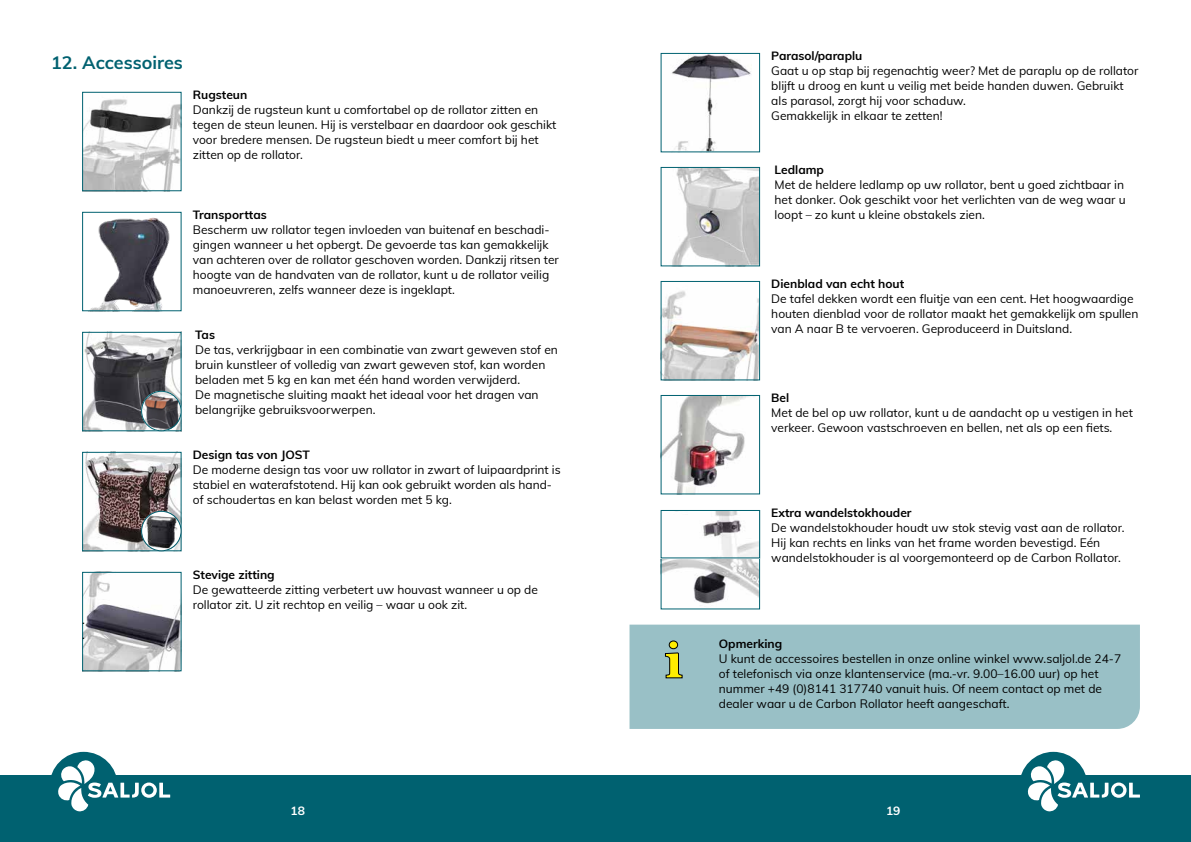
<style>
.page{position:relative;width:1191px;height:842px;background:#fff}
.page>*{position:absolute;margin:0;border:0;box-sizing:border-box;transform-origin:0 0}
.t1{font:700 18px "Muli";color:#006170}
.t2{font:12px/15px "Muli";color:#000}
.t3{font:700 12px "Muli";color:#000}
.t4{font:700 12px "Muli";color:#fff}
</style>
<div class="page">
<div style="left:0;top:774px;width:1191px;height:68px;background:#006170"></div>
<div style="left:50px;top:752px;width:68px;height:68px;background:#006170;border-radius:50%"></div>
<svg style="left:57px;top:760px;width:113px;height:52px"></svg>
<div style="left:1019px;top:752px;width:68px;height:68px;background:#006170;border-radius:50%"></div>
<svg style="left:1027px;top:760px;width:113px;height:52px"></svg>
<img style="left:84px;top:99px;width:95px;height:90px">
<div style="left:82px;top:92px;width:99px;height:99px;border:1px solid #006170"></div>
<img style="left:91px;top:217px;width:79px;height:92px">
<div style="left:82px;top:212px;width:99px;height:99px;border:1px solid #006170"></div>
<svg style="left:82px;top:332px;width:99px;height:99px"></svg>
<div style="left:141px;top:391px;width:40px;height:40px;border:1px solid #006170;border-radius:50%"></div>
<svg style="left:84px;top:454px;width:95px;height:95px"></svg>
<div style="left:82px;top:452px;width:99px;height:99px;border:1px solid #006170"></div>
<img style="left:141px;top:511px;width:40px;height:40px">
<div style="left:141px;top:511px;width:40px;height:40px;border:1px solid #006170;border-radius:50%"></div>
<img style="left:84px;top:574px;width:95px;height:95px">
<div style="left:82px;top:572px;width:99px;height:99px;border:1px solid #006170"></div>
<img style="left:672px;top:55px;width:79px;height:95px">
<div style="left:660px;top:53px;width:100px;height:99px;border:1px solid #006170"></div>
<svg style="left:672px;top:169px;width:86px;height:95px"></svg>
<div style="left:660px;top:167px;width:100px;height:99px;border:1px solid #006170"></div>
<img style="left:662px;top:291px;width:96px;height:87px">
<div style="left:660px;top:281px;width:100px;height:99px;border:1px solid #006170"></div>
<img style="left:662px;top:397px;width:84px;height:95px">
<div style="left:660px;top:395px;width:100px;height:99px;border:1px solid #006170"></div>
<img style="left:662px;top:558px;width:96px;height:46px">
<img style="left:703px;top:512px;width:55px;height:44px">
<div style="left:660px;top:510px;width:100px;height:48px;border:1px solid #006170"></div>
<div style="left:629px;top:625px;width:511px;height:104px;background:#99c0c6"></div>
<svg style="left:664px;top:640px;width:19px;height:39px"></svg>
<h1 class="t1" style="left:51px;top:49px;width:133px">12. Accessoires</h1>
<p class="t3" style="left:193px;top:86px;width:56px">Rugsteun</p>
<p class="t2" style="left:193px;top:102px;width:365px">Dankzij de rugsteun kunt u comfortabel op de rollator zitten en tegen de steun leunen. Hij is verstelbaar en daardoor ook geschikt voor bredere mensen. De rugsteun biedt u meer comfort bij het zitten op de rollator.</p>
<p class="t3" style="left:193px;top:206px;width:75px">Transporttas</p>
<p class="t2" style="left:193px;top:222px;width:367px">Bescherm uw rollator tegen invloeden van buitenaf en beschadi&shy;gingen wanneer u het opbergt. De gevoerde tas kan gemakkelijk van achteren over de rollator geschoven worden. Dankzij ritsen ter hoogte van de handvaten van de rollator, kunt u de rollator veilig manoeuvreren, zelfs wanneer deze is ingeklapt.</p>
<p class="t3" style="left:195px;top:326px;width:21px">Tas</p>
<p class="t2" style="left:195px;top:342px;width:364px">De tas, verkrijgbaar in een combinatie van zwart geweven stof en bruin kunstleer of volledig van zwart geweven stof, kan worden beladen met 5 kg en kan met één hand worden verwijderd.<br>De magnetische sluiting maakt het ideaal voor het dragen van belangrijke gebruiksvoorwerpen.</p>
<p class="t3" style="left:193px;top:446px;width:118px">Design tas von JOST</p>
<p class="t2" style="left:193px;top:462px;width:369px">De moderne design tas voor uw rollator in zwart of luipaardprint is stabiel en waterafstotend. Hij kan ook gebruikt worden als hand&shy;of schoudertas en kan belast worden met 5 kg.</p>
<p class="t2" style="left:82px;top:612px;width:4px">. .</p>
<p class="t3" style="left:193px;top:566px;width:83px">Stevige zitting</p>
<p class="t2" style="left:193px;top:582px;width:347px">De gewatteerde zitting verbetert uw houvast wanneer u op de rollator zit. U zit rechtop en veilig – waar u ook zit.</p>
<p class="t3" style="left:771px;top:47px;width:93px">Parasol/paraplu</p>
<p class="t2" style="left:771px;top:63px;width:369px">Gaat u op stap bij regenachtig weer? Met de paraplu op de rollator blijft u droog en kunt u veilig met beide handen duwen. Gebruikt als parasol, zorgt hij voor schaduw.<br>Gemakkelijk in elkaar te zetten!</p>
<p class="t3" style="left:774px;top:161px;width:51px">Ledlamp</p>
<p class="t2" style="left:774px;top:177px;width:352px">Met de heldere ledlamp op uw rollator, bent u goed zichtbaar in het donker. Ook geschikt voor het verlichten van de weg waar u loopt – zo kunt u kleine obstakels zien.</p>
<p class="t3" style="left:771px;top:275px;width:134px">Dienblad van echt hout</p>
<p class="t2" style="left:771px;top:291px;width:369px">De tafel dekken wordt een fluitje van een cent. Het hoogwaardige houten dienblad voor de rollator maakt het gemakkelijk om spullen van A naar B te vervoeren. Geproduceerd in Duitsland.</p>
<p class="t3" style="left:771px;top:389px;width:19px">Bel</p>
<p class="t2" style="left:771px;top:405px;width:363px">Met de bel op uw rollator, kunt u de aandacht op u vestigen in het verkeer. Gewoon vastschroeven en bellen, net als op een fiets.</p>
<p class="t3" style="left:771px;top:504px;width:142px">Extra wandelstokhouder</p>
<p class="t2" style="left:771px;top:520px;width:355px">De wandelstokhouder houdt uw stok stevig vast aan de rollator.<br>Hij kan rechts en links van het frame worden bevestigd. Eén wandelstokhouder is al voorgemonteerd op de Carbon Rollator.</p>
<p class="t3" style="left:719px;top:635px;width:65px">Opmerking</p>
<p class="t2" style="left:719px;top:651px;width:404px">U kunt de accessoires bestellen in onze online winkel www.saljol.de 24-7 of telefonisch via onze klantenservice (ma.-vr. 9.00–16.00 uur) op het nummer +49 (0)8141 317740 vanuit huis. Of neem contact op met de dealer waar u de Carbon Rollator heeft aangeschaft.</p>
<p class="t4" style="left:290px;top:802px;width:16px">18</p>
<p class="t4" style="left:886px;top:802px;width:16px">19</p>
</div>
